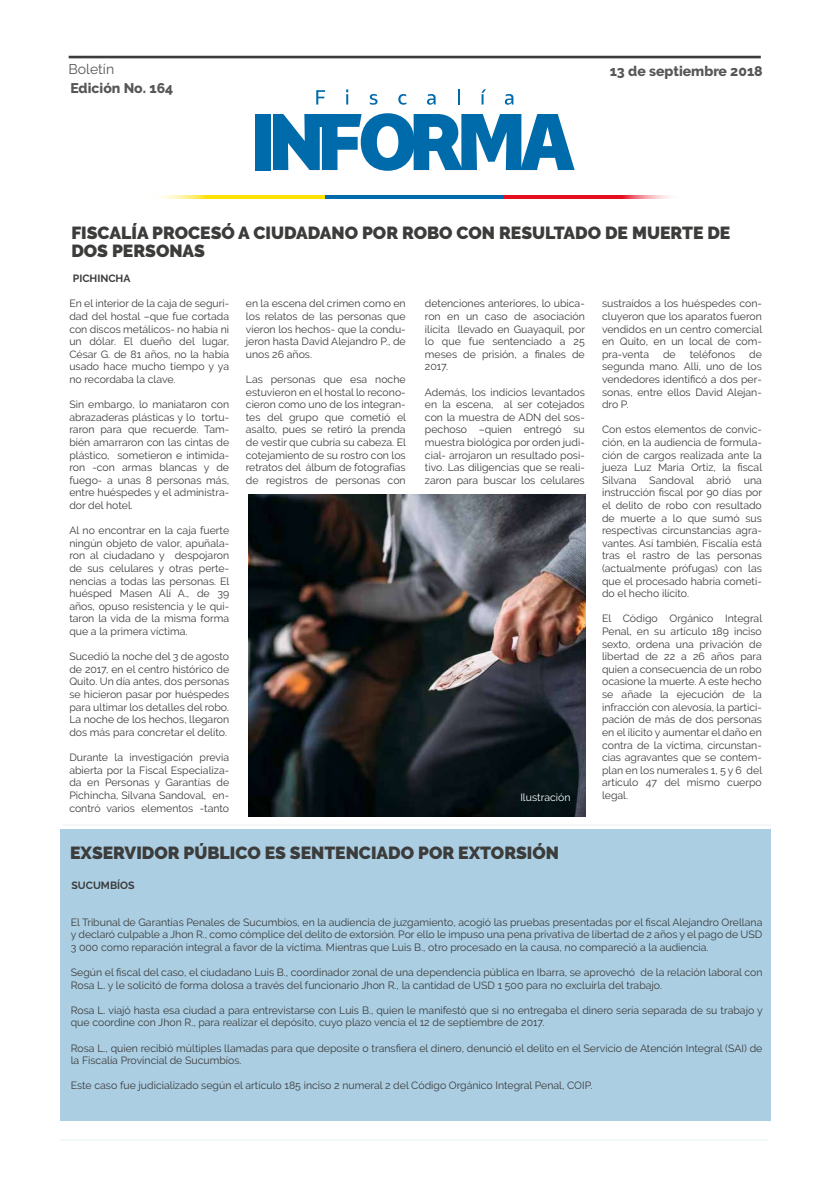
<style>
.page{position:relative;width:832px;height:1193px;background:#fff}
.page>*{position:absolute;margin:0;border:0;box-sizing:border-box;transform-origin:0 0}
.t1{font:900 17.5px/18.4px "Raleway";color:#3c3c3b}
.t2{font:800 14px "Raleway";color:#575756}
.t3{font:14px "Raleway";color:#575756}
.t4{font:10.5px/12.6px "Raleway";color:#3c3c3b;text-align:justify}
.t5{font:700 10.5px "Raleway";color:#3c3c3b}
.t6{font:10.5px "Raleway";color:#fff}
</style>
<div class="page">
<div style="left:61px;top:829px;width:710px;height:292px;background:#abcee3"></div>
<hr style="left:69px;top:56px;width:691px;height:2px;background:#3c3c3b">
<hr style="left:266px;top:195px;width:60px;height:3px;background:#ffe000">
<hr style="left:326px;top:195px;width:59px;height:3px;background:#006bab">
<hr style="left:385px;top:195px;width:59px;height:3px;background:#006bab">
<hr style="left:444px;top:195px;width:59px;height:3px;background:#006bab">
<hr style="left:503px;top:195px;width:59px;height:3px;background:#e40e20">
<hr style="left:562px;top:195px;width:59px;height:3px;background:#e40e20">
<svg style="left:621px;top:195px;width:49px;height:3px"></svg>
<hr style="left:207px;top:195px;width:60px;height:3px;background:#ffe000">
<svg style="left:160px;top:195px;width:47px;height:3px"></svg>
<svg style="left:316px;top:90px;width:9px;height:15px"></svg>
<svg style="left:346px;top:89px;width:2px;height:16px"></svg>
<svg style="left:369px;top:94px;width:8px;height:11px"></svg>
<svg style="left:398px;top:94px;width:8px;height:11px"></svg>
<svg style="left:427px;top:94px;width:8px;height:11px"></svg>
<svg style="left:458px;top:89px;width:1px;height:16px"></svg>
<svg style="left:481px;top:89px;width:5px;height:16px"></svg>
<svg style="left:504px;top:94px;width:9px;height:11px"></svg>
<div style="left:255px;top:114px;width:15px;height:56px;background:#006bab"></div>
<svg style="left:273px;top:113px;width:301px;height:58px"></svg>
<div style="left:305px;top:114px;width:33px;height:13px;background:#006bab"></div>
<hr style="left:63px;top:825px;width:708px;height:1px;background:#1d7180">
<img style="left:248px;top:495px;width:337px;height:322px">
<hr style="left:59px;top:1139px;width:708px;height:1px;background:#1d7180">
<h2 class="t3" style="left:69px;top:61px;width:47px">Boletín</h2>
<h2 class="t2" style="left:609px;top:63px;width:154px">13 de septiembre 2018</h2>
<h2 class="t2" style="left:71px;top:80px;width:104px">Edición No. 164</h2>
<h1 class="t1" style="left:71px;top:224px;width:660px">FISCALÍA PROCESÓ A CIUDADANO POR ROBO CON RESULTADO DE MUERTE DE<br>DOS PERSONAS</h1>
<p class="t5" style="left:73px;top:272px;width:59px">PICHINCHA</p>
<p class="t4" style="left:246px;top:297px;width:161px">en la escena del crimen como en los relatos de las personas que vieron los hechos- que la condu&shy;jeron hasta David Alejandro P., de unos 26 años.</p>
<p class="t4" style="left:246px;top:373px;width:161px">Las personas que esa noche estuvieron en el hostal lo recono&shy;cieron como uno de los integran&shy;tes del grupo que cometió el asalto, pues se retiró la prenda de vestir que cubría su cabeza. El cotejamiento de su rostro con los retratos del álbum de fotografías de registros de personas con</p>
<p class="t4" style="left:69px;top:297px;width:161px">En el interior de la caja de seguri&shy;dad del hostal –que fue cortada con discos metálicos- no había ni un dólar. El dueño del lugar, César G. de 81 años, no la había usado hace mucho tiempo y ya no recordaba la clave.</p>
<p class="t4" style="left:69px;top:398px;width:161px">Sin embargo, lo maniataron con abrazaderas plásticas y lo tortu&shy;raron para que recuerde. Tam&shy;bién amarraron con las cintas de plástico, sometieron e intimida&shy;ron -con armas blancas y de fuego- a unas 8 personas más, entre huéspedes y el administra&shy;dor del hotel.</p>
<p class="t4" style="left:69px;top:524px;width:162px">Al no encontrar en la caja fuerte ningún objeto de valor, apuñala&shy;ron al ciudadano y despojaron de sus celulares y otras perte&shy;nencias a todas las personas. El huésped Masen Alí A., de 39 años, opuso resistencia y le qui&shy;taron la vida de la misma forma que a la primera víctima.</p>
<p class="t4" style="left:69px;top:650px;width:161px">Sucedió la noche del 3 de agosto de 2017, en el centro histórico de Quito. Un día antes, dos personas se hicieron pasar por huéspedes para ultimar los detalles del robo.<br>La noche de los hechos, llegaron dos más para concretar el delito.</p>
<p class="t4" style="left:69px;top:751px;width:161px">Durante la investigación previa abierta por la Fiscal Especializa&shy;da en Personas y Garantías de Pichincha, Silvana Sandoval, en&shy;contró varios elementos -tanto</p>
<p class="t4" style="left:425px;top:297px;width:161px">detenciones anteriores, lo ubica&shy;ron en un caso de asociación ilícita llevado en Guayaquil, por lo que fue sentenciado a 25 meses de prisión, a finales de 2017.</p>
<p class="t4" style="left:425px;top:386px;width:161px">Además, los indicios levantados en la escena, al ser cotejados con la muestra de ADN del sos&shy;pechoso –quien entregó su muestra biológica por orden judi&shy;cial- arrojaron un resultado posi&shy;tivo. Las diligencias que se reali&shy;zaron para buscar los celulares</p>
<p class="t4" style="left:602px;top:297px;width:161px">sustraídos a los huéspedes con&shy;cluyeron que los aparatos fueron vendidos en un centro comercial en Quito, en un local de com&shy;pra-venta</p>
<p class="t4" style="left:662px;top:348px;width:14px">de</p>
<p class="t4" style="left:689px;top:348px;width:47px">teléfonos</p>
<p class="t4" style="left:602px;top:348px;width:161px;text-indent:147px">de segunda mano. Allí, uno de los vendedores identificó a dos per&shy;sonas, entre ellos David Alejan&shy;dro P.</p>
<p class="t4" style="left:602px;top:423px;width:161px">Con estos elementos de convic&shy;ción, en la audiencia de formula&shy;ción de cargos realizada ante la jueza Luz María Ortiz, la fiscal Silvana Sandoval abrió una instrucción fiscal por 90 días por el delito de robo con resultado de muerte a lo que sumó sus respectivas circunstancias agra&shy;vantes. Así también, Fiscalía está tras el rastro de las personas (actualmente prófugas) con las que el procesado habría cometi&shy;do el hecho ilícito.</p>
<p class="t4" style="left:602px;top:612px;width:161px">El Código Orgánico Integral Penal, en su artículo 189 inciso sexto, ordena una privación de libertad de 22 a 26 años para quien a consecuencia de un robo ocasione la muerte. A este hecho se añade la ejecución de la infracción con alevosía, la partici&shy;pación de más de dos personas en el ilícito y aumentar el daño en contra de la víctima, circunstan&shy;cias agravantes que se contem&shy;plan en los numerales 1, 5 y 6 del artículo 47 del mismo cuerpo legal.</p>
<p class="t6" style="left:520px;top:791px;width:52px">Ilustración</p>
<h1 class="t1" style="left:70px;top:843px;width:490px">EXSERVIDOR PÚBLICO ES SENTENCIADO POR EXTORSIÓN</h1>
<p class="t5" style="left:71px;top:879px;width:64px">SUCUMBÍOS</p>
<p class="t4" style="left:71px;top:915px;width:693px">El Tribunal de Garantías Penales de Sucumbíos, en la audiencia de juzgamiento, acogió las pruebas presentadas por el fiscal Alejandro Orellana y declaró culpable a Jhon R., como cómplice del delito de extorsión. Por ello le impuso una pena privativa de libertad de 2 años y el pago de USD 3 000 como reparación integral a favor de la víctima. Mientras que Luis B., otro procesado en la causa, no compareció a la audiencia.</p>
<p class="t4" style="left:71px;top:966px;width:693px">Según el fiscal del caso, el ciudadano Luis B., coordinador zonal de una dependencia pública en Ibarra, se aprovechó de la relación laboral con<br>Rosa L. y le solicitó de forma dolosa a través del funcionario Jhon R., la cantidad de USD 1 500 para no excluirla del trabajo.</p>
<p class="t4" style="left:71px;top:1004px;width:693px">Rosa L. viajó hasta esa ciudad a para entrevistarse con Luis B., quien le manifestó que si no entregaba el dinero sería separada de su trabajo y que coordine con Jhon R., para realizar el depósito, cuyo plazo vencía el 12 de septiembre de 2017.</p>
<p class="t4" style="left:71px;top:1041px;width:693px">Rosa L., quien recibió múltiples llamadas para que deposite o transfiera el dinero, denunció el delito en el Servicio de Atención Integral (SAI) de la Fiscalía Provincial de Sucumbíos.</p>
<p class="t4" style="left:71px;top:1079px;width:523px">Este caso fue judicializado según el artículo 185 inciso 2 numeral 2 del Código Orgánico Integral Penal, COIP.</p>
</div>
